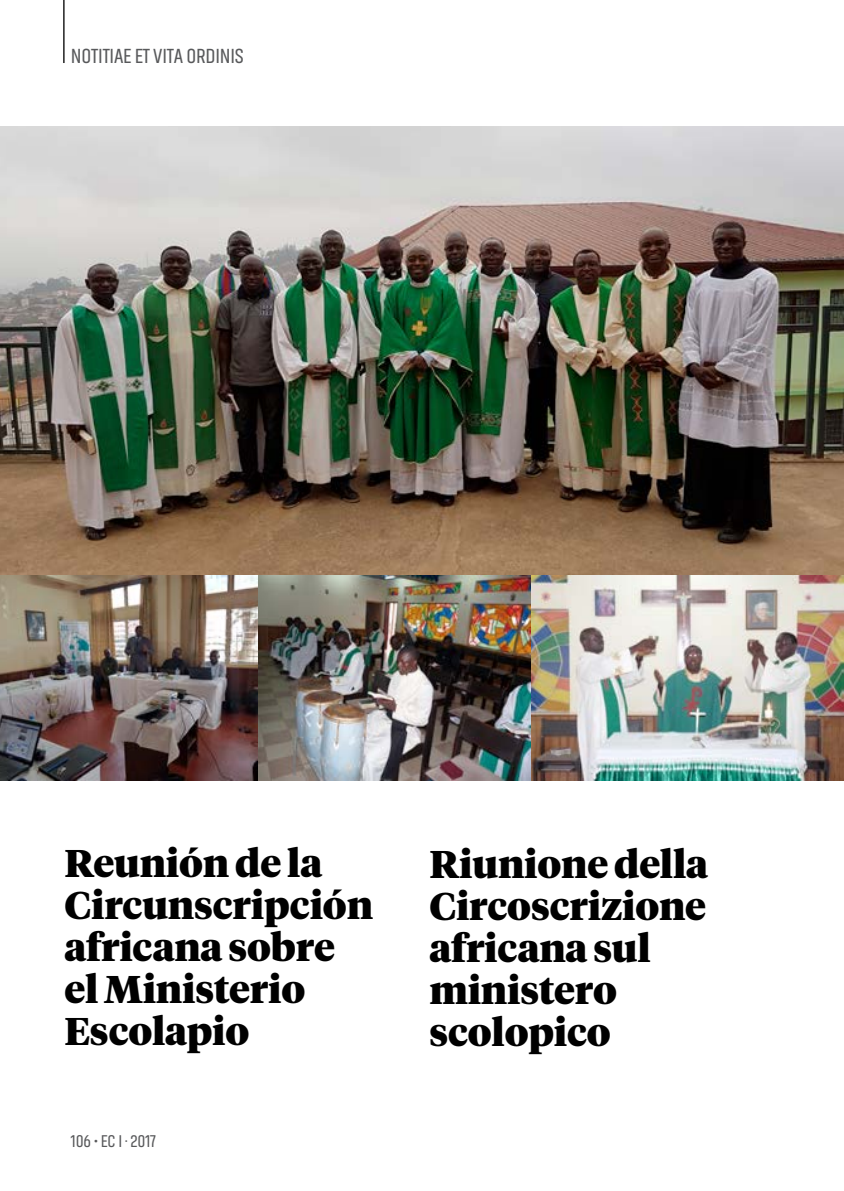
<style>
.page{position:relative;width:844px;height:1191px;background:#fff}
.page>*{position:absolute;margin:0;border:0;box-sizing:border-box;transform-origin:0 0}
.t1{font:900 38.5px/42px "Tiempos Headline";letter-spacing:-.005em;color:#000}
.t2{font:21px "Akhand";letter-spacing:-.01em;color:#58595b}
.t3{font:17.5px "Akhand";letter-spacing:-.01em;color:#58595b}
</style>
<div class="page">
<hr style="left:63px;top:0;width:1px;height:63px;background:#000">
<img style="left:0;top:126px;width:843px;height:449px">
<img style="left:0;top:575px;width:843px;height:205px">
<p class="t2" style="left:71px;top:45px;width:173px">NOTITIAE ET VITA ORD INIS</p>
<p class="t1" style="left:64px;top:840px;width:310px">Reunión de la<br>Circunscripción africana sobre el Ministerio<br>Escolapio</p>
<p class="t1" style="left:429px;top:841px;width:280px">Riunione della<br>Circoscrizione africana sul ministero scolopico</p>
<p class="t3" style="left:71px;top:1132px;width:86px">106 • EC I · 2017</p>
</div>
